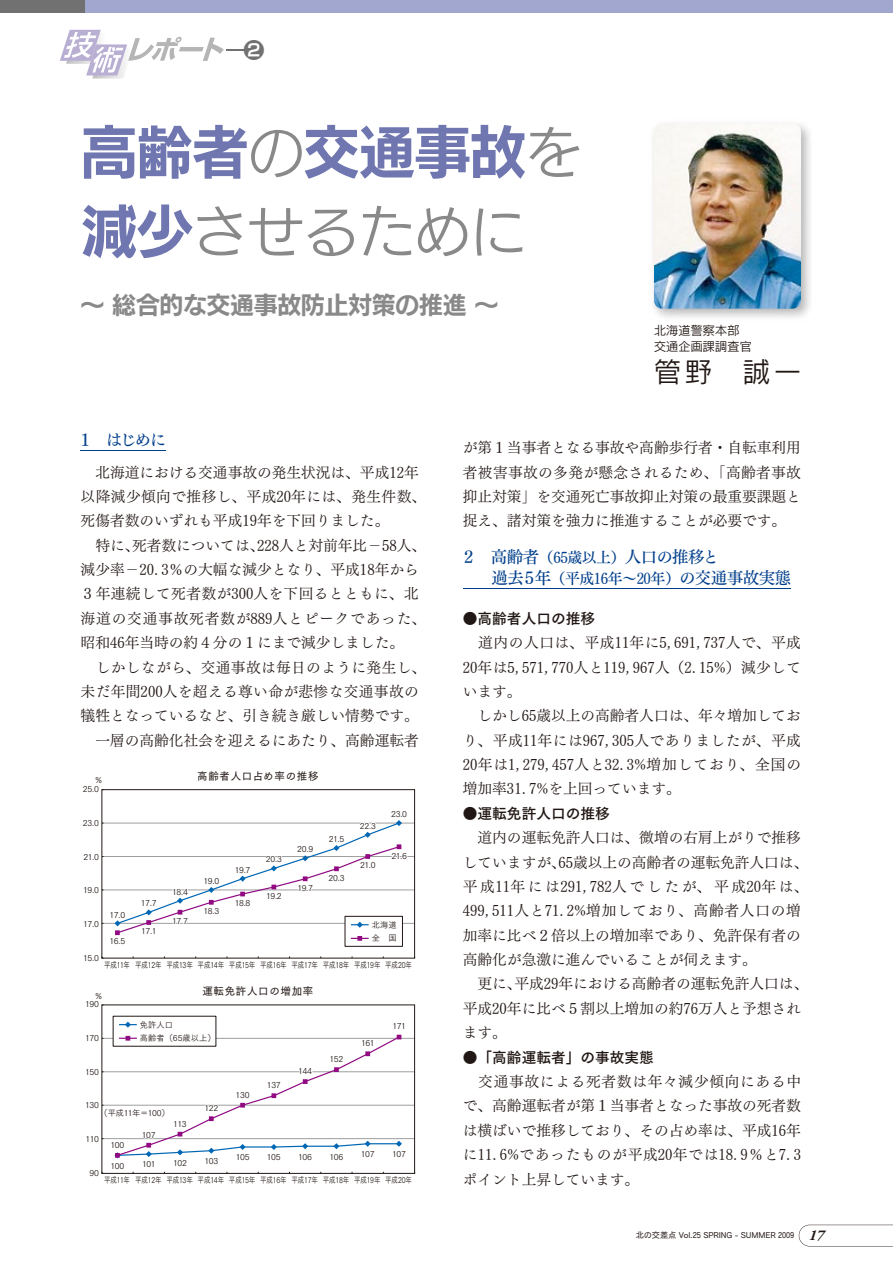
<style>
.page{position:relative;width:893px;height:1263px;background:#fff}
.page>*{position:absolute;margin:0;border:0;box-sizing:border-box;transform-origin:0 0}
.t1{font:57px "New Rodin Pro B";letter-spacing:-.025em;color:#7077b0}
.t2{font:57px "New Rodin Pro M";letter-spacing:-.025em;color:#898989}
.t3{font:27px "New Rodin Pro M";color:#211714}
.t4{font:24px "New Rodin Pro B";letter-spacing:-.015em;color:#898989}
.t5{font:21px "New Rodin Pro DB";color:#727171}
.t6{font:16.5px/21.3px "Tsuku Min Pro D";letter-spacing:-.03em;color:#003f8b}
.t7{font:14.7px/24.3px "Tsuku Min Pro R";color:#211714}
.t8{font:14.7px "Tsuku Go Pro B";color:#211714}
.t9{font:12px/15.8px "New Rodin Pro M";letter-spacing:.02em;color:#211714}
.t10{font:10.5px "Tsuku Go Pro D";letter-spacing:.065em;color:#221815}
.t11{font:8.25px/13.4px "Tsuku Go Pro R";letter-spacing:-.04em;color:#221815}
.t12{font:8.25px "Tsuku Go Pro R";letter-spacing:-.04em;color:#221815;scale:.8 1}
.t13{font:8.25px "Cezanne Pro M";letter-spacing:-.01em;color:#211714}
.t14{font:8.25px/13.4px "Tsuku Go Pro R";color:#221815}
.s1{font-family:"New Rodin Pro M";color:#898989}
.s2{font-family:"New Rodin Pro B";color:#7077b0}
.s3{font-size:14.85px}
.s4{font-family:"Adobe Garamond Pro";font-weight:700;font-style:italic;font-size:15px}
</style>
<div class="page">
<div style="left:0;top:0;width:85px;height:13px;background:#727171"></div>
<div style="left:85px;top:0;width:808px;height:13px;background:#a1a7cf"></div>
<hr style="left:81px;top:450px;width:85px;height:1px;background:#003f8b">
<hr style="left:463px;top:588px;width:328px;height:1px;background:#003f8b">
<svg style="left:60px;top:30px;width:185px;height:48px"></svg>
<img style="left:653px;top:125px;width:157px;height:193px">
<img style="left:654px;top:123px;width:147px;height:186px">
<svg style="left:101px;top:1021px;width:314px;height:153px"></svg>
<div style="left:102px;top:789px;width:313px;height:169px;border:1px solid #221815"></div>
<svg style="left:101px;top:809px;width:314px;height:141px"></svg>
<svg style="left:799px;top:1225px;width:94px;height:21px"></svg>
<h3 class="t5" style="left:244px;top:32px;width:22px">❷</h3>
<h1 class="t1" style="left:81px;top:103px;width:503px">高齢者<span class="s1">の</span>交通事故<span class="s1">を</span></h1>
<h1 class="t2" style="left:81px;top:183px;width:448px"><span class="s2">減少</span>させるために</h1>
<h3 class="t4" style="left:80px;top:284px;width:420px">～ 総合的な交通事故防止対策の推進 ～</h3>
<p class="t9" style="left:654px;top:321px;width:99px">北海道警察本部交通企画課調査官</p>
<h2 class="t3" style="left:654px;top:349px;width:148px">管野　誠一</h2>
<p class="t6" style="left:77px;top:427px;width:91px">１ はじめに</p>
<p class="t7" style="left:81px;top:458px;width:347px">　北海道における交通事故の発生状況は、平成12年以降減少傾向で推移し、平成20年には、発生件数、死傷者数のいずれも平成19年を下回りました。<br>　特に、死者数については、228人と対前年比－58人、減少率－20.3％の大幅な減少となり、平成18年から<br>３年連続して死者数が300人を下回るとともに、北海道の交通事故死者数が889人とピークであった、昭和46年当時の約４分の１にまで減少しました。<br>　しかしながら、交通事故は毎日のように発生し、未だ年間200人を超える尊い命が悲惨な交通事故の犠牲となっているなど、引き続き厳しい情勢です。　一層の高齢化社会を迎えるにあたり、高齢運転者</p>
<p class="t11" style="left:95px;top:773px;width:8px">%</p>
<p class="t10" style="left:197px;top:767px;width:123px">高齢者人口占め率の推移</p>
<p class="t11" style="left:83px;top:781px;width:18px">25.0</p>
<p class="t11" style="left:391px;top:806px;width:18px">23.0</p>
<p class="t11" style="left:83px;top:815px;width:18px">23.0</p>
<p class="t11" style="left:360px;top:818px;width:18px">22.3</p>
<p class="t11" style="left:329px;top:831px;width:17px">21.5</p>
<p class="t11" style="left:83px;top:849px;width:17px">21.0</p>
<p class="t11" style="left:83px;top:882px;width:17px">19.0</p>
<p class="t11" style="left:83px;top:916px;width:17px">17.0</p>
<p class="t11" style="left:110px;top:907px;width:17px">17.0</p>
<p class="t11" style="left:110px;top:934px;width:17px">16.5</p>
<p class="t11" style="left:141px;top:895px;width:17px">17.7</p>
<p class="t11" style="left:141px;top:923px;width:17px">17.1</p>
<p class="t11" style="left:172px;top:884px;width:17px">18.4</p>
<p class="t11" style="left:172px;top:913px;width:17px">17.7</p>
<p class="t11" style="left:203px;top:873px;width:17px">19.0</p>
<p class="t11" style="left:203px;top:903px;width:17px">18.3</p>
<p class="t11" style="left:235px;top:862px;width:17px">19.7</p>
<p class="t11" style="left:235px;top:895px;width:17px">18.8</p>
<p class="t11" style="left:266px;top:852px;width:18px">20.3</p>
<p class="t11" style="left:266px;top:888px;width:17px">19.2</p>
<p class="t11" style="left:297px;top:841px;width:18px">20.9</p>
<p class="t11" style="left:297px;top:880px;width:17px">19.7</p>
<p class="t11" style="left:328px;top:870px;width:18px">20.3</p>
<p class="t11" style="left:360px;top:857px;width:17px">21.0</p>
<p class="t11" style="left:391px;top:848px;width:17px">21.6</p>
<p class="t11" style="left:372px;top:917px;width:26px">北海道全　国</p>
<p class="t11" style="left:83px;top:950px;width:17px">15.0</p>
<p class="t12" style="left:104px;top:958px;width:387px">平成11年 平成12年 平成13年 平成14年 平成15年 平成16年 平成17年 平成18年 平成19年 平成20年</p>
<p class="t11" style="left:95px;top:988px;width:8px">%</p>
<p class="t10" style="left:202px;top:982px;width:112px">運転免許人口の増加率</p>
<p class="t14" style="left:140px;top:1017px;width:77px">免許人口<br>高齢者（65歳以上）</p>
<p class="t11" style="left:85px;top:997px;width:15px">190</p>
<p class="t11" style="left:85px;top:1030px;width:15px">170</p>
<p class="t11" style="left:85px;top:1064px;width:15px">150</p>
<p class="t11" style="left:85px;top:1098px;width:15px">130</p>
<p class="t11" style="left:100px;top:1105px;width:72px">（平成11年＝100）</p>
<p class="t11" style="left:86px;top:1131px;width:15px">110</p>
<p class="t11" style="left:110px;top:1137px;width:15px">100</p>
<p class="t11" style="left:142px;top:1127px;width:15px">107</p>
<p class="t11" style="left:173px;top:1116px;width:15px">113</p>
<p class="t11" style="left:204px;top:1100px;width:15px">122</p>
<p class="t11" style="left:236px;top:1087px;width:15px">130</p>
<p class="t11" style="left:267px;top:1077px;width:15px">137</p>
<p class="t11" style="left:298px;top:1063px;width:15px">144</p>
<p class="t11" style="left:330px;top:1051px;width:15px">152</p>
<p class="t11" style="left:361px;top:1035px;width:15px">161</p>
<p class="t11" style="left:392px;top:1019px;width:15px">171</p>
<p class="t11" style="left:236px;top:1149px;width:15px">105</p>
<p class="t11" style="left:267px;top:1149px;width:15px">105</p>
<p class="t11" style="left:298px;top:1149px;width:15px">106</p>
<p class="t11" style="left:330px;top:1149px;width:15px">106</p>
<p class="t11" style="left:361px;top:1146px;width:15px">107</p>
<p class="t11" style="left:392px;top:1146px;width:15px">107</p>
<p class="t11" style="left:110px;top:1158px;width:15px">100</p>
<p class="t11" style="left:142px;top:1157px;width:15px">101</p>
<p class="t11" style="left:173px;top:1155px;width:15px">102</p>
<p class="t11" style="left:204px;top:1153px;width:15px">103</p>
<p class="t11" style="left:89px;top:1165px;width:11px">90</p>
<p class="t12" style="left:104px;top:1173px;width:387px">平成11年 平成12年 平成13年 平成14年 平成15年 平成16年 平成17年 平成18年 平成19年 平成20年</p>
<p class="t7" style="left:463px;top:434px;width:340px;text-align:justify">が第１当事者となる事故や高齢歩行者・自転車利用者被害事故の多発が懸念されるため、「高齢者事故抑止対策」を交通死亡事故抑止対策の最重要課題と捉え、諸対策を強力に推進することが必要です。</p>
<p class="t6" style="left:492px;top:544px;width:301px;text-indent:-31px">２ 高齢者<span class="s3">（65歳以上）</span>人口の推移と<br>過去５年<span class="s3">（平成16年～20年）</span>の交通事故実態</p>
<p class="t8" style="left:463px;top:605px;width:134px">●高齢者人口の推移</p>
<p class="t7" style="left:463px;top:629px;width:340px">　道内の人口は、平成11年に5,691,737人で、平成<br>20年は5,571,770人と119,967人（2.15%）減少しています。<br>　しかし65歳以上の高齢者人口は、年々増加しており、平成11年には967,305人でありましたが、平成<br>20年は1,279,457人と32.3%増加しており、全国の増加率31.7%を上回っています。</p>
<p class="t8" style="left:463px;top:800px;width:149px">●運転免許人口の推移</p>
<p class="t7" style="left:463px;top:824px;width:347px">　道内の運転免許人口は、微増の右肩上がりで推移していますが、65歳以上の高齢者の運転免許人口は、平成11年には291,782人でしたが、平成20年は、<br>499,511人と71.2%増加しており、高齢者人口の増加率に比べ２倍以上の増加率であり、免許保有者の高齢化が急激に進んでいることが伺えます。</p>
<p class="t7" style="left:463px;top:970px;width:347px;text-indent:15px">更に、平成29年における高齢者の運転免許人口は、平成20年に比べ５割以上増加の約76万人と予想されます。</p>
<p class="t8" style="left:463px;top:1044px;width:193px">●「高齢運転者」の事故実態</p>
<p class="t7" style="left:463px;top:1067px;width:340px;text-align:justify">　交通事故による死者数は年々減少傾向にある中で、高齢運転者が第１当事者となった事故の死者数は横ばいで推移しており、その占め率は、平成16年に11.6%であったものが平成20年では18.9％と7.3ポイント上昇しています。</p>
<p class="t13" style="left:636px;top:1230px;width:190px">北の交差点 Vol.25 SPRING - SUMMER 2009 <span class="s4">17</span></p>
</div>
